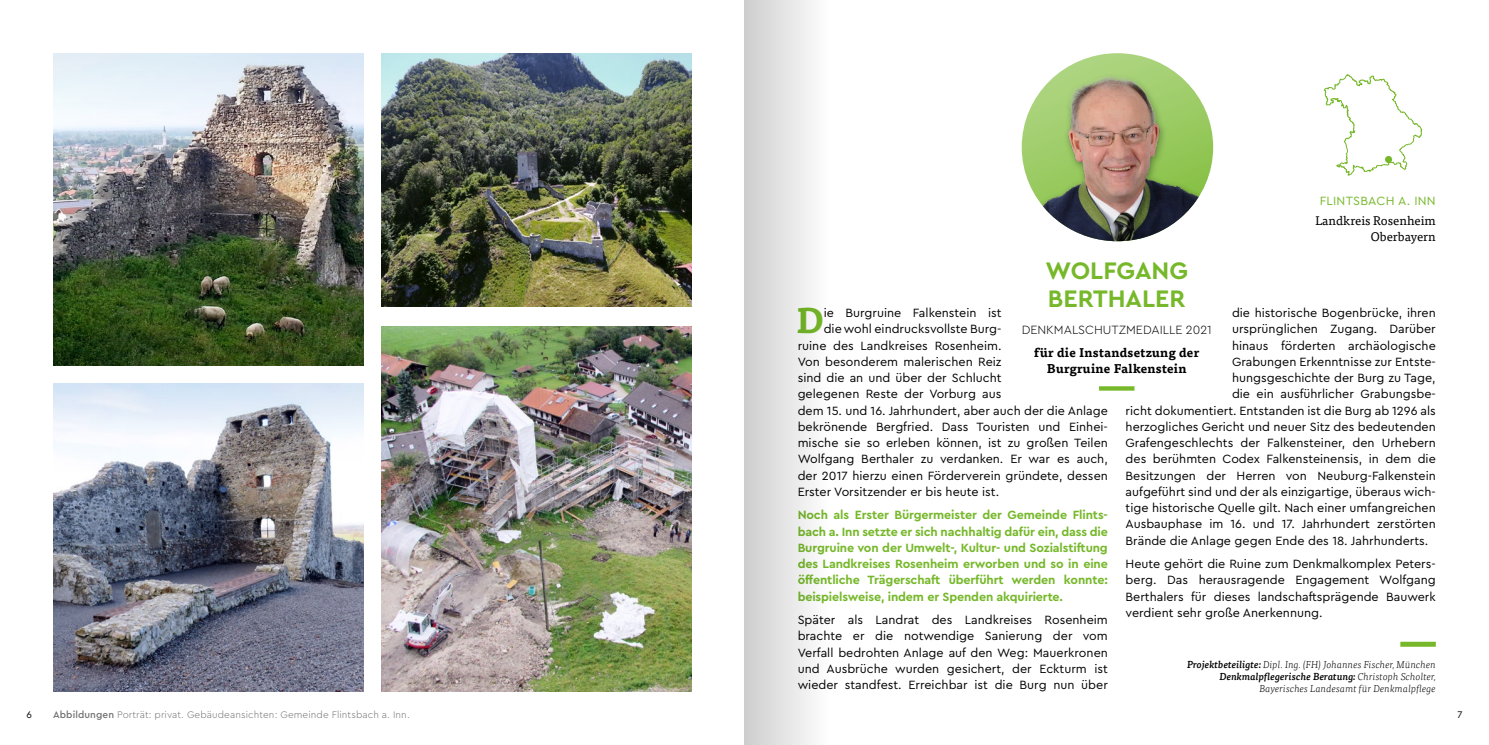
<style>
.page{position:relative;width:1489px;height:745px;background:#fff}
.page>*{position:absolute;margin:0;border:0;box-sizing:border-box;transform-origin:0 0}
.t1{font:700 35.38px "Tisa Pro";color:#76b82a}
.t2{font:700 25px/27.5px "Cera Pro";color:#76b82a}
.t3{font:12.5px/16.2px "Cera Pro";color:#000;text-align:justify}
.t4{font:700 12.5px/16.2px "Cera Pro";letter-spacing:-.01em;color:#76b82a;text-align:justify}
.t5{font:700 12.5px/16.2px "Tisa Pro";letter-spacing:.02em;color:#000;text-align:center}
.t6{font:12.5px/16.2px "Tisa Pro";color:#000;text-align:right}
.t7{font:300 12.5px "Cera Pro";color:#000}
.t8{font:12.5px "Cera Pro";letter-spacing:.02em;color:#76b82a}
.t9{font:italic 300 10px/12px "Tisa Pro";letter-spacing:.01em;color:#000;text-align:right}
.t10{font:300 10px "Cera Pro";letter-spacing:.01em;color:#706f6f}
.t11{font:10px "Cera Pro";color:#000}
.s1{font-weight:500}
</style>
<div class="page">
<img style="left:53px;top:475px;width:310px;height:216px">
<img style="left:53px;top:168px;width:310px;height:197px">
<img style="left:53px;top:53px;width:310px;height:115px">
<svg style="left:1021px;top:53px;width:192px;height:188px"></svg>
<div style="left:1022px;top:72px;width:187px;height:169px;background:#000;opacity:.35"></div>
<img style="left:1027px;top:66px;width:173px;height:175px">
<img style="left:381px;top:326px;width:310px;height:365px">
<img style="left:381px;top:53px;width:310px;height:253px">
<div style="left:1400px;top:641px;width:35px;height:5px;background:#76b82a"></div>
<svg style="left:53px;top:383px;width:310px;height:92px"></svg>
<svg style="left:1323px;top:74px;width:99px;height:102px"></svg>
<svg style="left:1384px;top:156px;width:7px;height:7px"></svg>
<svg style="left:1099px;top:386px;width:35px;height:4px"></svg>
<div style="left:744px;top:0;width:85px;height:744px;background:linear-gradient(to right,#cdcdcd,#fefefe)"></div>
<p class="t8" style="left:1319px;top:192px;width:117px">FLINTSBACH A. INN</p>
<p class="t6" style="left:1315px;top:211px;width:122px">Landkreis Rosenheim<br>Oberbayern</p>
<h2 class="t2" style="left:1045px;top:256px;width:144px">WOLFGANG<br>BERTHALER</h2>
<p class="t7" style="left:1021px;top:321px;width:192px">DENKMALSCHUTZMEDAILLE 2021</p>
<p class="t5" style="left:1034px;top:343px;width:166px">für die Instandsetzung der<br>Burgruine Falkenstein</p>
<p class="t3" style="left:1231px;top:304px;width:205px">die historische Bogenbrücke, ihren</p>
<p class="t3" style="left:1231px;top:320px;width:205px">ursprünglichen Zugang. Darüber</p>
<p class="t3" style="left:1231px;top:336px;width:205px">hinaus förderten archäologische</p>
<p class="t3" style="left:1231px;top:352px;width:205px">Grabungen Erkenntnisse zur Entste-</p>
<p class="t3" style="left:1231px;top:369px;width:205px">hungsgeschichte der Burg zu Tage,</p>
<p class="t3" style="left:1231px;top:385px;width:205px">die ein ausführlicher Grabungsbe-</p>
<p class="t3" style="left:1125px;top:401px;width:312px">richt dokumentiert. Entstanden ist die Burg ab 1296 als</p>
<p class="t3" style="left:1125px;top:417px;width:312px">herzogliches Gericht und neuer Sitz des bedeutenden</p>
<p class="t3" style="left:1125px;top:434px;width:312px">Grafengeschlechts der Falkensteiner, den Urhebern</p>
<p class="t3" style="left:1125px;top:450px;width:312px">des berühmten Codex Falkensteinensis, in dem die</p>
<p class="t3" style="left:1125px;top:466px;width:312px">Besitzungen der Herren von Neuburg-Falkenstein</p>
<p class="t3" style="left:1125px;top:482px;width:312px">aufgeführt sind und der als einzigartige, überaus wich-</p>
<p class="t3" style="left:1125px;top:499px;width:312px">tige historische Quelle gilt. Nach einer umfangreichen</p>
<p class="t3" style="left:1125px;top:515px;width:312px">Ausbauphase im 16. und 17. Jahrhundert zerstörten</p>
<p class="t3" style="left:1125px;top:531px;width:304px">Brände die Anlage gegen Ende des 18. Jahrhunderts.</p>
<p class="t3" style="left:1125px;top:555px;width:312px">Heute gehört die Ruine zum Denkmalkomplex Peters&shy;berg. Das herausragende Engagement Wolfgang Berthalers für dieses landschaftsprägende Bauwerk verdient sehr große Anerkennung.</p>
<h1 class="t1" style="left:796px;top:292px;width:29px">D</h1>
<p class="t3" style="left:823px;top:304px;width:179px">ie Burgruine Falkenstein ist</p>
<p class="t3" style="left:823px;top:320px;width:179px">die wohl eindrucksvollste Burg-</p>
<p class="t3" style="left:797px;top:336px;width:205px">ruine des Landkreises Rosenheim.</p>
<p class="t3" style="left:797px;top:352px;width:205px">Von besonderem malerischen Reiz</p>
<p class="t3" style="left:797px;top:369px;width:205px">sind die an und über der Schlucht</p>
<p class="t3" style="left:797px;top:385px;width:205px">gelegenen Reste der Vorburg aus</p>
<p class="t3" style="left:797px;top:401px;width:312px">dem 15. und 16. Jahrhundert, aber auch der die Anlage</p>
<p class="t3" style="left:797px;top:417px;width:312px">bekrönende Bergfried. Dass Touristen und Einhei-</p>
<p class="t3" style="left:797px;top:434px;width:312px">mische sie so erleben können, ist zu großen Teilen</p>
<p class="t3" style="left:797px;top:450px;width:312px">Wolfgang Berthaler zu verdanken. Er war es auch,</p>
<p class="t3" style="left:797px;top:466px;width:312px">der 2017 hierzu einen Förderverein gründete, dessen</p>
<p class="t3" style="left:797px;top:482px;width:203px">Erster Vorsitzender er bis heute ist.</p>
<p class="t4" style="left:797px;top:506px;width:312px">Noch als Erster Bürgermeister der Gemeinde Flints&shy;bach a. Inn setzte er sich nachhaltig dafür ein, dass die Burgruine von der Umwelt-, Kultur- und Sozialstiftung des Landkreises Rosenheim erworben und so in eine öffentliche Trägerschaft überführt werden konnte: beispielsweise, indem er Spenden akquirierte.</p>
<p class="t3" style="left:797px;top:610px;width:312px">Später als Landrat des Landkreises Rosenheim brachte er die notwendige Sanierung der vom Verfall bedrohten Anlage auf den Weg: Mauerkronen und Ausbrüche wurden gesichert, der Eckturm ist wieder standfest. Erreichbar ist die Burg nun über</p>
<p class="t9" style="left:1187px;top:657px;width:250px"><span class="s1">Projektbeteiligte:</span> Dipl. Ing. (FH) Johannes Fischer, München<br><span class="s1">Denkmalpflegerische Beratung:</span> Christoph Scholter,<br>Bayerisches Landesamt für Denkmalpflege</p>
<p class="t10" style="left:53px;top:707px;width:358px"><span class="s1">Abbildungen</span> Porträt: privat. Gebäudeansichten: Gemeinde Flintsbach a. Inn.</p>
<p class="t11" style="left:27px;top:707px;width:7px">6</p>
<p class="t11" style="left:1457px;top:707px;width:7px">7</p>
</div>
